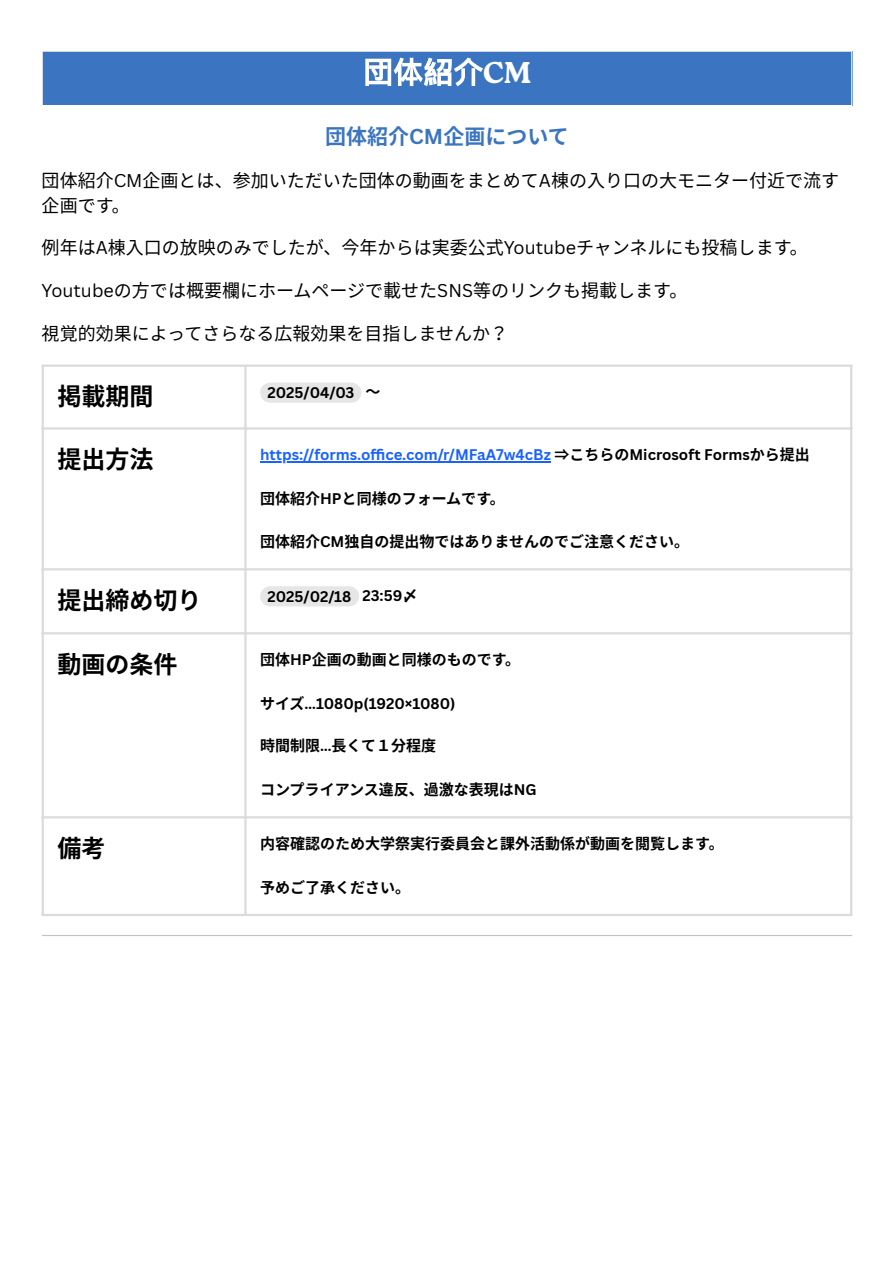
<style>
.page{position:relative;width:894px;height:1263px;background:#fff}
.page>*{position:absolute;margin:0;border:0;box-sizing:border-box;transform-origin:0 0}
.t1{font:700 24px "Noto Sans CJ Ksc";color:#000}
.t2{font:700 21px "Noto Sans CJ Ksc";color:#3b75c2}
.t3{font:18px/24.8px "Noto Sans CJ Ksc";color:#000}
.t4{font:700 15px "Noto Sans CJ Ksc";color:#000}
.t5{font:700 15px "Canva Sans";color:#1a62ff}
.t6{font:700 15px "Canva Sans";color:#000}
.s1{font-family:"Canva Sans"}
.s2{font-family:"Noto Sans CJ Ksc";color:#000}
.s3{color:#000}
.s4{font-family:"Noto Sans CJ Ksc"}
</style>
<div class="page">
<div style="left:42px;top:51px;width:809px;height:55px;background:#3b75c2"></div>
<svg style="left:365px;top:58px;width:118px;height:28px"></svg>
<hr style="left:42px;top:52px;width:1px;height:53px;background:#fff">
<hr style="left:850px;top:52px;width:2px;height:53px;background:#fff">
<hr style="left:42px;top:51px;width:810px;height:1px;background:#fff">
<hr style="left:42px;top:105px;width:810px;height:1px;background:#fff">
<div style="left:260px;top:383px;width:101px;height:20px;background:#e6e6e6"></div>
<hr style="left:260px;top:461px;width:290px;height:1px;background:#1a62ff">
<div style="left:260px;top:586px;width:99px;height:20px;background:#e6e6e6"></div>
<hr style="left:42px;top:367px;width:2px;height:547px;background:#dbdbdb">
<hr style="left:244px;top:367px;width:2px;height:547px;background:#dbdbdb">
<hr style="left:849px;top:367px;width:3px;height:547px;background:#dbdbdb">
<hr style="left:42px;top:364px;width:810px;height:3px;background:#dbdbdb">
<hr style="left:42px;top:427px;width:810px;height:3px;background:#dbdbdb">
<hr style="left:42px;top:568px;width:810px;height:2px;background:#dbdbdb">
<hr style="left:42px;top:632px;width:810px;height:2px;background:#dbdbdb">
<hr style="left:42px;top:816px;width:810px;height:2px;background:#dbdbdb">
<hr style="left:42px;top:914px;width:810px;height:2px;background:#dbdbdb">
<hr style="left:42px;top:935px;width:809px;height:1px;background:#bfc3c8">
<h2 class="t2" style="left:325px;top:120px;width:245px">団体紹介<span class="s1">CM</span>企画について</h2>
<p class="t3" style="left:42px;top:167px;width:798px">団体紹介<span class="s1">CM</span>企画とは、参加いただいた団体の動画をまとめて<span class="s1">A</span>棟の入り口の大モニター付近で流す企画です。</p>
<p class="t3" style="left:42px;top:234px;width:767px">例年は<span class="s1">A</span>棟入口の放映のみでしたが、今年からは実委公式<span class="s1">Youtube</span>チャンネルにも投稿します。</p>
<p class="t3" style="left:42px;top:277px;width:647px"><span class="s1">Youtube</span>の方では概要欄にホームページで載せた<span class="s1">SNS</span>等のリンクも掲載します。</p>
<p class="t3" style="left:42px;top:320px;width:458px">視覚的効果によってさらなる広報効果を目指しませんか？</p>
<p class="t1" style="left:57px;top:377px;width:97px">掲載期間</p>
<p class="t6" style="left:267px;top:382px;width:88px">2025/04/03</p>
<p class="t4" style="left:365px;top:380px;width:15px">～</p>
<p class="t1" style="left:57px;top:440px;width:96px">提出方法</p>
<p class="t5" style="left:260px;top:444px;width:548px">https://forms.offi ce.com/r/MFaA7w4cBz <span class="s2">⇒こちらの</span><span class="s3">Microsoft Forms</span><span class="s2">から提出</span></p>
<p class="t4" style="left:260px;top:486px;width:246px">団体紹介<span class="s1">HP</span>と同様のフォームです。</p>
<p class="t4" style="left:260px;top:529px;width:430px">団体紹介<span class="s1">CM</span>独自の提出物ではありませんのでご注意ください。</p>
<p class="t1" style="left:57px;top:581px;width:146px">提出締め切り</p>
<p class="t6" style="left:267px;top:586px;width:85px">2025/02/18</p>
<p class="t6" style="left:362px;top:585px;width:57px">23:59<span class="s4">〆</span></p>
<p class="t1" style="left:57px;top:645px;width:121px">動画の条件</p>
<p class="t4" style="left:260px;top:647px;width:261px">団体<span class="s1">HP</span>企画の動画と同様のものです。</p>
<p class="t6" style="left:260px;top:693px;width:197px"><span class="s4">サイズ</span>…1080p(1920×1080)</p>
<p class="t4" style="left:260px;top:734px;width:177px">時間制限<span class="s1">…</span>長くて１分程度</p>
<p class="t4" style="left:260px;top:778px;width:278px">コンプライアンス違反、過激な表現は<span class="s1">NG</span></p>
<p class="t1" style="left:57px;top:829px;width:47px">備考</p>
<p class="t4" style="left:260px;top:831px;width:465px">内容確認のため大学祭実行委員会と課外活動係が動画を閲覧します。</p>
<p class="t4" style="left:260px;top:875px;width:151px">予めご了承ください。</p>
</div>
